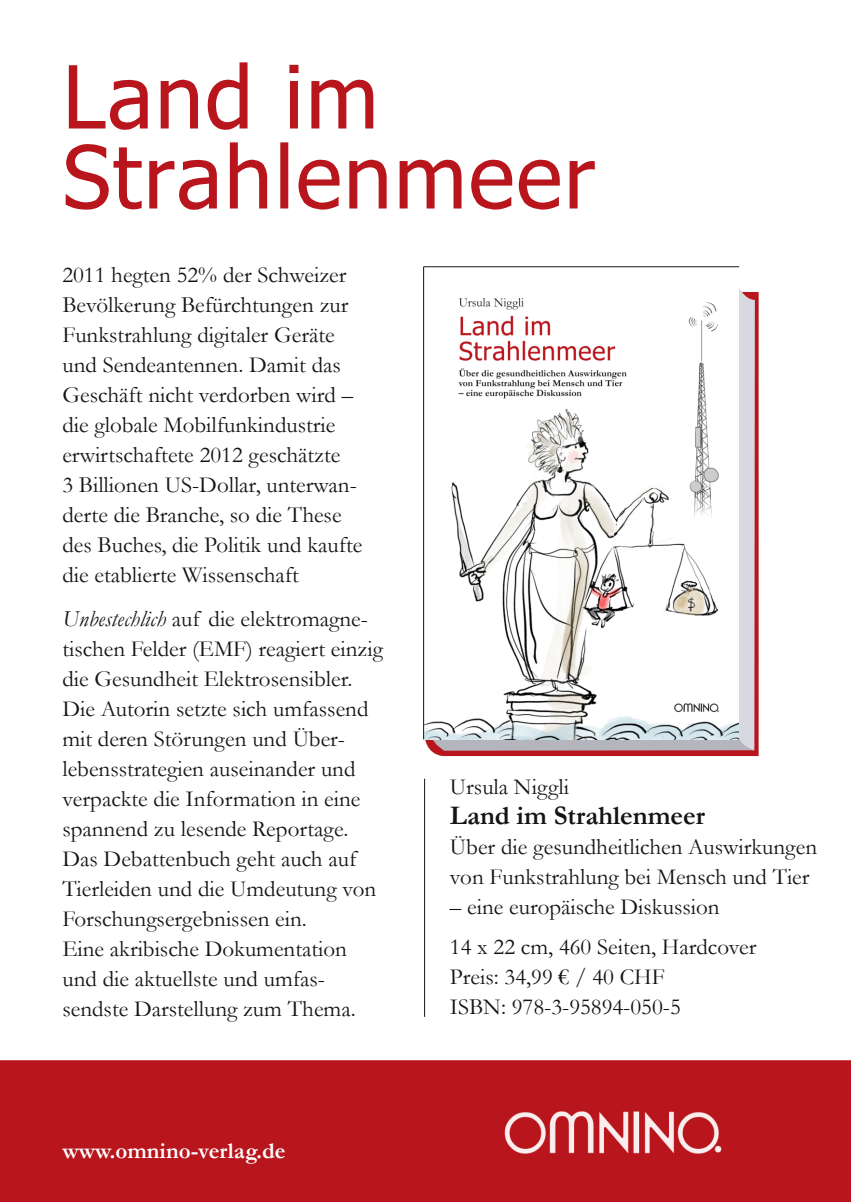
<style>
.page{position:relative;width:851px;height:1202px;background:#fff}
.page>*{position:absolute;margin:0;border:0;box-sizing:border-box;transform-origin:0 0}
.t1{font:700 27px "Garamond";color:#161413}
.t2{font:23px/30px "Garamond";color:#161413}
.t3{font:700 23px "Garamond";color:#fff}
.s1{font-style:italic}
</style>
<div class="page">
<svg style="left:424px;top:292px;width:335px;height:465px;background:#c34147"></svg>
<svg style="left:432px;top:288px;width:322px;height:463px;background:#cecbd2"></svg>
<img style="left:424px;top:267px;width:314px;height:472px">
<hr style="left:423px;top:266px;width:316px;height:1px;background:#161413">
<hr style="left:423px;top:267px;width:1px;height:472px;background:#161413">
<svg style="left:69px;top:65px;width:79px;height:65px"></svg>
<svg style="left:161px;top:80px;width:37px;height:48px"></svg>
<svg style="left:208px;top:62px;width:39px;height:68px"></svg>
<svg style="left:289px;top:65px;width:9px;height:63px"></svg>
<svg style="left:311px;top:80px;width:62px;height:48px"></svg>
<svg style="left:66px;top:144px;width:76px;height:66px"></svg>
<svg style="left:149px;top:160px;width:68px;height:50px"></svg>
<svg style="left:230px;top:142px;width:37px;height:66px"></svg>
<div style="left:280px;top:142px;width:8px;height:66px;background:#b8151c"></div>
<svg style="left:298px;top:160px;width:41px;height:50px"></svg>
<svg style="left:349px;top:160px;width:37px;height:48px"></svg>
<svg style="left:399px;top:160px;width:62px;height:48px"></svg>
<svg style="left:471px;top:160px;width:41px;height:50px"></svg>
<svg style="left:518px;top:160px;width:41px;height:50px"></svg>
<svg style="left:569px;top:161px;width:25px;height:47px"></svg>
<div style="left:0;top:1060px;width:850px;height:142px;background:#b8151c"></div>
<hr style="left:424px;top:779px;width:1px;height:238px;background:#161413">
<img style="left:495px;top:1085px;width:240px;height:97px">
<p class="t2" style="left:62px;top:260px;width:301px">2011 hegten 52% der Schweizer<br>Bevölkerung Befürchtungen zur<br>Funkstrahlung digitaler Geräte und Sendeantennen. Damit das<br>Geschäft nicht verdorben wird – die globale Mobilfunkindustrie erwirtschaftete 2012 geschätzte<br>3 Billionen US-Dollar, unterwan&shy;derte die Branche, so die These des Buches, die Politik und kaufte die etablierte Wissenschaft</p>
<p class="t2" style="left:62px;top:604px;width:322px"><span class="s1">Unbestechlich</span> auf die elektromagne&shy;tischen Felder (EMF) reagiert einzig die Gesundheit Elektrosensibler.<br>Die Autorin setzte sich umfassend mit deren Störungen und Über&shy;lebensstrategien auseinander und verpackte die Information in eine spannend zu lesende Reportage.<br>Das Debattenbuch geht auch auf Tierleiden und die Umdeutung von Forschungsergebnissen ein.<br>Eine akribische Dokumentation und die aktuellste und umfas&shy;sendste Darstellung zum Thema.</p>
<p class="t3" style="left:62px;top:1138px;width:225px">www.omnino-verlag.de</p>
<p class="t2" style="left:450px;top:772px;width:121px">Ursula Niggli</p>
<p class="t1" style="left:450px;top:800px;width:257px">Land im Strahlenmeer</p>
<p class="t2" style="left:450px;top:832px;width:368px">Über die gesundheitlichen Auswirkungen von Funkstrahlung bei Mensch und Tier</p>
<p class="t2" style="left:450px;top:887px;width:308px;line-height:40px">– eine europäische Diskussion<br>14 x 22 cm, 460 Seiten, Hardcover</p>
<p class="t2" style="left:450px;top:962px;width:232px">Preis: 34,99 € / 40 CHF<br>ISBN: 978-3-95894-050-5</p>
</div>
